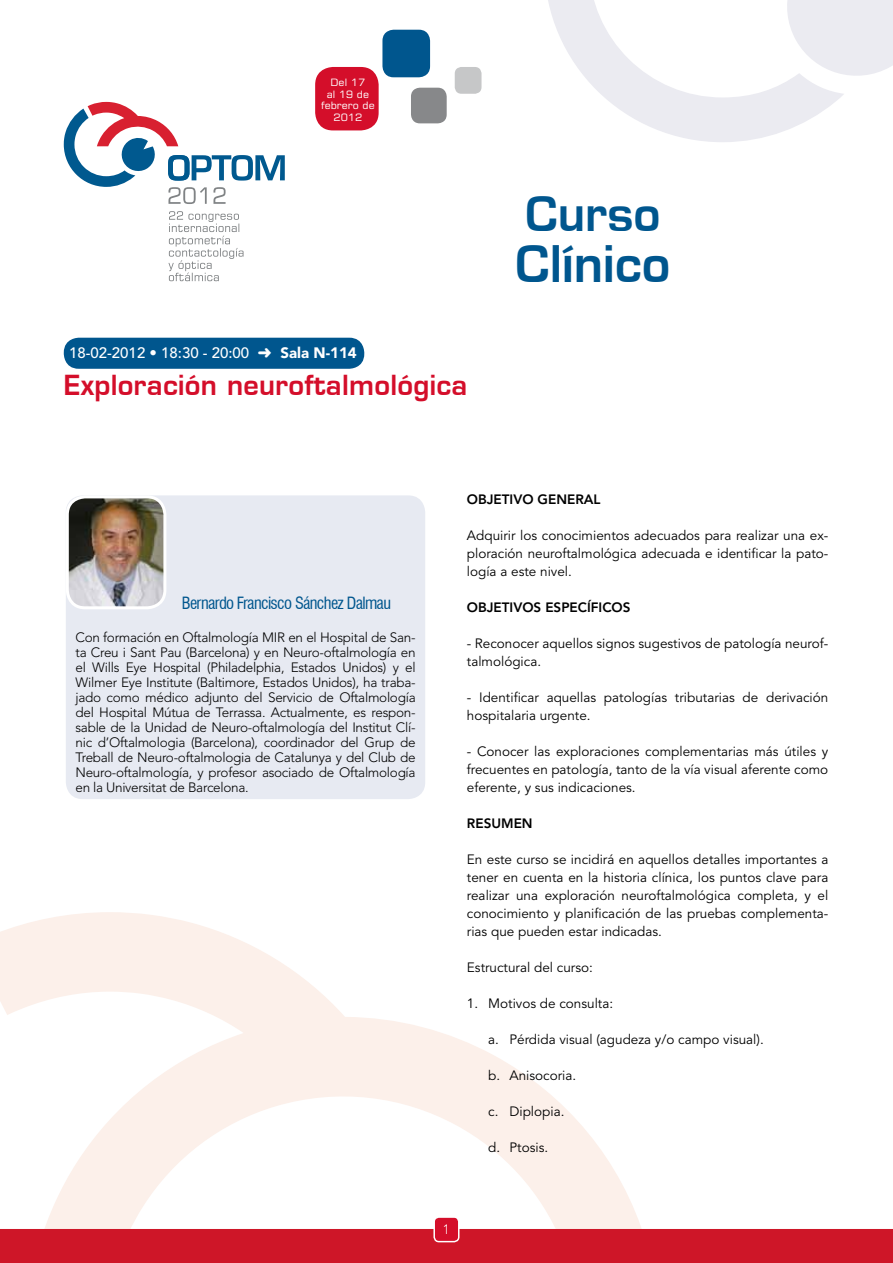
<style>
.page{position:relative;width:893px;height:1263px;background:#fff}
.page>*{position:absolute;margin:0;border:0;box-sizing:border-box;transform-origin:0 0}
.t1{font:49.2px "Square 721 Dm Normal";color:#00568e}
.t2{font:46.5px "Square 721 Dm Normal";color:#00568e}
.t3{font:27px "Square 721 Dm Normal";letter-spacing:.01em;color:#d40e2a}
.t4{font:condensed 16.5px "Swiss 721 BT";letter-spacing:-.04em;color:#00568e}
.t5{font:500 15px "Avenir";color:#fff}
.t6{font:13.5px/18px "Avenir";color:#000;text-align:justify}
.t7{font:300 13.5px/15px "Avenir";letter-spacing:-.02em;color:#000;text-align:justify}
.t8{font:800 13.5px "Avenir";color:#000}
.t9{font:300 13.5px "Avenir";color:#fff}
.t10{font:10.2px/11.7px "Square 721";color:#fff;text-align:center;scale:1.05 1}
.s1{font-weight:900}
</style>
<div class="page">
<svg style="left:548px;top:0;width:345px;height:142px"></svg>
<svg style="left:0;top:912px;width:642px;height:317px"></svg>
<div style="left:0;top:1229px;width:893px;height:34px;background:#ce1628"></div>
<svg style="left:64px;top:102px;width:221px;height:102px"></svg>
<svg style="left:168px;top:211px;width:76px;height:70px"></svg>
<div style="left:66px;top:495px;width:359px;height:304px;background:#e7eaf2;border-radius:17px"></div>
<img style="left:69px;top:497px;width:95px;height:111px">
<div style="left:66px;top:495px;width:100px;height:114px;border:3px solid #fff;border-radius:18px"></div>
<div style="left:315px;top:67px;width:64px;height:63px;background:#d40e2a;border-radius:18px"></div>
<div style="left:382px;top:30px;width:48px;height:47px;background:#00568e;border-radius:11px"></div>
<div style="left:411px;top:88px;width:36px;height:35px;background:#87888a;border-radius:9px"></div>
<div style="left:455px;top:67px;width:26px;height:27px;background:#c6c7c8;border-radius:7px"></div>
<div style="left:434px;top:1217px;width:25px;height:24px;background:#d40e2a;border-radius:5px"></div>
<div style="left:433px;top:1216px;width:26px;height:26px;border:1px solid #fff;border-radius:5px"></div>
<div style="left:64px;top:338px;width:300px;height:31px;background:#00568e;border-radius:15px"></div>
<p class="t10" style="left:321px;top:76px;width:53px">Del 17<br>al 19 de febrero de<br>2012</p>
<p class="t5" style="left:69px;top:344px;width:289px">18-02-2012 • 18:30 - 20:00 ➜ <span class="s1">Sala N-114</span></p>
<h3 class="t3" style="left:64px;top:368px;width:405px">Exploración neuroftalmológica</h3>
<h2 class="t2" style="left:526px;top:185px;width:136px">Curso</h2>
<h1 class="t1" style="left:515px;top:233px;width:156px">Clínico</h1>
<p class="t4" style="left:182px;top:593px;width:211px">Bernardo Francisco Sánchez Dalmau</p>
<p class="t7" style="left:75px;top:630px;width:342px">Con formación en Oftalmología MIR en el Hospital de San&shy;ta Creu i Sant Pau (Barcelona) y en Neuro-oftalmología en el Wills Eye Hospital (Philadelphia, Estados Unidos) y el Wilmer Eye Institute (Baltimore, Estados Unidos), ha traba&shy;jado como médico adjunto del Servicio de Oftalmología del Hospital Mútua de Terrassa. Actualmente, es respon&shy;sable de la Unidad de Neuro-oftalmología del Institut Clí&shy;nic d’Oftalmologia (Barcelona), coordinador del Grup de Treball de Neuro-oftalmologia de Catalunya y del Club de Neuro-oftalmología, y profesor asociado de Oftalmología en la Universitat de Barcelona.</p>
<p class="t8" style="left:467px;top:491px;width:135px">OBJETIVO GENERAL</p>
<p class="t6" style="left:467px;top:527px;width:363px">Adquirir los conocimientos adecuados para realizar una ex&shy;ploración neuroftalmológica adecuada e identificar la pato&shy;logía a este nivel.</p>
<p class="t8" style="left:467px;top:599px;width:165px">OBJETIVOS ESPECÍFICOS</p>
<p class="t6" style="left:467px;top:635px;width:363px">- Reconocer aquellos signos sugestivos de patología neurof&shy;talmológica.</p>
<p class="t6" style="left:467px;top:689px;width:363px">- Identificar aquellas patologías tributarias de derivación hospitalaria urgente.</p>
<p class="t6" style="left:467px;top:743px;width:363px">- Conocer las exploraciones complementarias más útiles y frecuentes en patología, tanto de la vía visual aferente como eferente, y sus indicaciones.</p>
<p class="t8" style="left:467px;top:815px;width:9px">RES</p>
<p class="t8" style="left:491px;top:815px;width:32px">UMEN</p>
<p class="t6" style="left:467px;top:851px;width:363px">En este curso se incidirá en aquellos detalles importantes a tener en cuenta en la historia clínica, los puntos clave para realizar una exploración neuroftalmológica completa, y el conocimiento y planificación de las pruebas complementa&shy;rias que pueden estar indicadas.</p>
<p class="t6" style="left:467px;top:959px;width:127px">Estructural del curso:</p>
<p class="t6" style="left:467px;top:995px;width:148px">1. Motivos de consulta:</p>
<p class="t6" style="left:488px;top:1031px;width:277px">a. Pérdida visual (agudeza y/o campo visual).</p>
<p class="t6" style="left:488px;top:1067px;width:90px">b. Anisocoria.</p>
<p class="t6" style="left:488px;top:1103px;width:78px">c. Diplopia.</p>
<p class="t6" style="left:488px;top:1139px;width:61px">d. Ptosis.</p>
<p class="t9" style="left:443px;top:1222px;width:9px">1</p>
</div>
